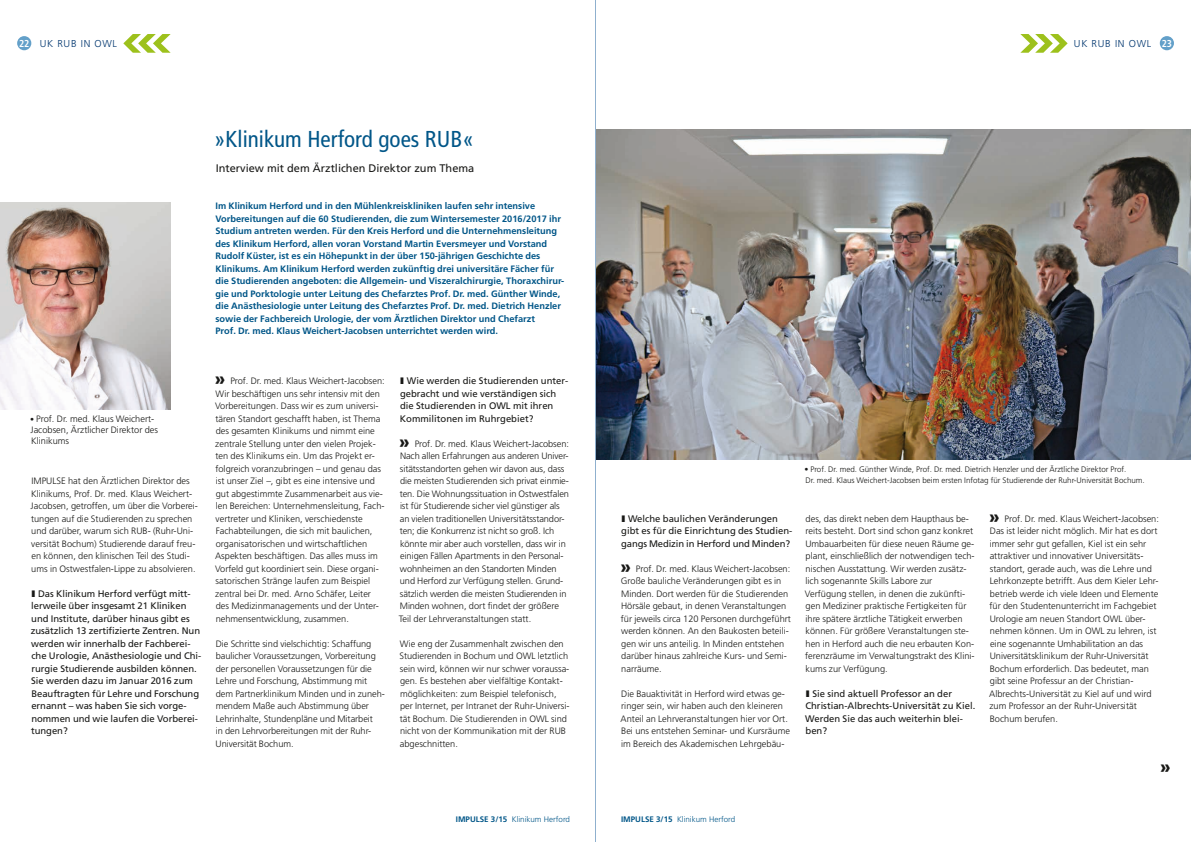
<style>
.page{position:relative;width:1191px;height:842px;background:#fff}
.page>*{position:absolute;margin:0;border:0;box-sizing:border-box;transform-origin:0 0}
.t1{font:condensed 23px "Frutiger";color:#005688}
.t2{font:900 18px "Frutiger CE";color:#181816}
.t3{font:11px "Frutiger CE";color:#181816}
.t4{font:300 10px "Frutiger CE";letter-spacing:.07em;color:#00366f}
.t5{font:9.5px/12.5px "Frutiger";letter-spacing:-.005em;color:#181816}
.t6{font:300 9.2px/12.5px "Frutiger";color:#181816}
.t7{font:700 9.2px/12.5px "Frutiger CE";color:#005688}
.t8{font:300 8px/11px "Frutiger";color:#181816}
.t9{font:300 8px "Frutiger CE";color:#005688}
.s1{font-family:"Frutiger";font-weight:700;font-stretch:condensed;color:#fff}
.s2{font-size:8px}
.s3{font-family:"Frutiger CE";font-weight:900;font-size:18px}
.s4{font-weight:700}
</style>
<div class="page">
<img style="left:0;top:202px;width:170px;height:207px">
<img style="left:596px;top:129px;width:595px;height:330px">
<div style="left:1159px;top:36px;width:15px;height:14px;background:#63a0c9;border-radius:50%"></div>
<div style="left:17px;top:36px;width:14px;height:14px;background:#63a0c9;border-radius:50%"></div>
<svg style="left:1020px;top:34px;width:47px;height:19px"></svg>
<svg style="left:123px;top:34px;width:48px;height:19px"></svg>
<hr style="left:595px;top:0;width:1px;height:842px;background:#8fb0ce">
<p class="t4" style="left:19px;top:37px;width:99px"><span class="s1">22</span> UK RUB in OWL</p>
<p class="t4" style="left:1074px;top:37px;width:100px">UK RUB in OWL <span class="s1">23</span></p>
<h1 class="t1" style="left:214px;top:125px;width:261px">»Klinikum Herford goes RUB«</h1>
<p class="t3" style="left:216px;top:161px;width:260px">Interview mit dem Ärztlichen Direktor zum Thema</p>
<p class="t7" style="left:215px;top:200px;width:350px">Im Klinikum Herford und in den Mühlenkreiskliniken laufen sehr intensive Vorbereitungen auf die 60 Studierenden, die zum Wintersemester 2016/2017 ihr Studium antreten werden. Für den Kreis Herford und die Unternehmensleitung des Klinikum Herford, allen voran Vorstand Martin Eversmeyer und Vorstand Rudolf Küster, ist es ein Höhepunkt in der über 150-jährigen Geschichte des Klinikums. Am Klinikum Herford werden zukünftig drei universitäre Fächer für die Studierenden angeboten: die Allgemein- und Viszeralchirurgie, Thoraxchirur&shy;gie und Porktologie unter Leitung des Chefarztes Prof. Dr. med. Günther Winde, die Anästhesiologie unter Leitung des Chefarztes Prof. Dr. med. Dietrich Henzler sowie der Fachbereich Urologie, der vom Ärztlichen Direktor und Chefarzt<br>Prof. Dr. med. Klaus Weichert-Jacobsen unterrichtet werden wird.</p>
<p class="t6" style="left:30px;top:413px;width:129px;line-height:11.1px"><span class="s2">•</span> Prof. Dr. med. Klaus Weichert-<br>Jacobsen, Ärztlicher Direktor des<br>Klinikums</p>
<p class="t6" style="left:31px;top:475px;width:169px">IMPULSE hat den Ärztlichen Direktor des Klinikums, Prof. Dr. med. Klaus Weichert-Jacobsen, getroffen, um über die Vorberei&shy;tungen auf die Studierenden zu sprechen und darüber, warum sich RUB- (Ruhr-Uni&shy;versität Bochum) Studierende darauf freu&shy;en können, den klinischen Teil des Studi&shy;ums in Ostwestfalen-Lippe zu absolvieren.</p>
<p class="t5" style="left:31px;top:587px;width:172px">❚ Das Klinikum Herford verfügt mitt&shy;lerweile über insgesamt 21 Kliniken und Institute, darüber hinaus gibt es zusätzlich 13 zertifizierte Zentren. Nun werden wir innerhalb der Fachberei&shy;che Urologie, Anästhesiologie und Chi&shy;rurgie Studierende ausbilden können.<br>Sie werden dazu im Januar 2016 zum Beauftragten für Lehre und Forschung ernannt – was haben Sie sich vorge&shy;nommen und wie laufen die Vorberei&shy;tungen?</p>
<p class="t6" style="left:215px;top:375px;width:172px"><span class="s3">»</span> Prof. Dr. med. Klaus Weichert-Jacobsen:<br>Wir beschäftigen uns sehr intensiv mit den Vorbereitungen. Dass wir es zum universi&shy;tären Standort geschafft haben, ist Thema des gesamten Klinikums und nimmt eine zentrale Stellung unter den vielen Projek&shy;ten des Klinikums ein. Um das Projekt er&shy;folgreich voranzubringen – und genau das ist unser Ziel –, gibt es eine intensive und gut abgestimmte Zusammenarbeit aus vie&shy;len Bereichen: Unternehmensleitung, Fach&shy;vertreter und Kliniken, verschiedenste Fachabteilungen, die sich mit baulichen, organisatorischen und wirtschaftlichen Aspekten beschäftigen. Das alles muss im Vorfeld gut koordiniert sein. Diese organi&shy;satorischen Stränge laufen zum Beispiel zentral bei Dr. med. Arno Schäfer, Leiter des Medizinmanagements und der Unter&shy;nehmensentwicklung, zusammen.</p>
<p class="t6" style="left:216px;top:637px;width:171px">Die Schritte sind vielschichtig: Schaffung baulicher Voraussetzungen, Vorbereitung der personellen Voraussetzungen für die Lehre und Forschung, Abstimmung mit dem Partnerklinikum Minden und in zuneh&shy;mendem Maße auch Abstimmung über Lehrinhalte, Stundenpläne und Mitarbeit<br>in den Lehrvorbereitungen mit der Ruhr-Universität Bochum.</p>
<p class="t5" style="left:400px;top:375px;width:170px">❚ Wie werden die Studierenden unter&shy;gebracht und wie verständigen sich die Studierenden in OWL mit ihren Kommilitonen im Ruhrgebiet?</p>
<p class="t6" style="left:399px;top:437px;width:172px"><span class="s3">»</span> Prof. Dr. med. Klaus Weichert-Jacobsen:<br>Nach allen Erfahrungen aus anderen Univer&shy;sitätsstandorten gehen wir davon aus, dass die meisten Studierenden sich privat einmie&shy;ten. Die Wohnungssituation in Ostwestfalen ist für Studierende sicher viel günstiger als an vielen traditionellen Universitätsstandor&shy;ten; die Konkurrenz ist nicht so groß. Ich könnte mir aber auch vorstellen, dass wir in einigen Fällen Apartments in den Personal&shy;wohnheimen an den Standorten Minden und Herford zur Verfügung stellen. Grund&shy;sätzlich werden die meisten Studierenden in Minden wohnen, dort findet der größere Teil der Lehrveranstaltungen statt.</p>
<p class="t6" style="left:399px;top:637px;width:172px">Wie eng der Zusammenhalt zwischen den Studierenden in Bochum und OWL letztlich sein wird, können wir nur schwer voraussa&shy;gen. Es bestehen aber vielfältige Kontakt&shy;möglichkeiten: zum Beispiel telefonisch, per Internet, per Intranet der Ruhr-Universi&shy;tät Bochum. Die Studierenden in OWL sind nicht von der Kommunikation mit der RUB abgeschnitten.</p>
<p class="t5" style="left:621px;top:512px;width:173px">❚ Welche baulichen Veränderungen gibt es für die Einrichtung des Studien&shy;gangs Medizin in Herford und Minden?</p>
<p class="t6" style="left:620px;top:562px;width:172px"><span class="s3">»</span> Prof. Dr. med. Klaus Weichert-Jacobsen:<br>Große bauliche Veränderungen gibt es in Minden. Dort werden für die Studierenden Hörsäle gebaut, in denen Veranstaltungen für jeweils circa 120 Personen durchgeführt werden können. An den Baukosten beteili&shy;gen wir uns anteilig. In Minden entstehen darüber hinaus zahlreiche Kurs- und Semi&shy;narräume.</p>
<p class="t6" style="left:620px;top:687px;width:171px">Die Bauaktivität in Herford wird etwas ge&shy;ringer sein, wir haben auch den kleineren Anteil an Lehrveranstaltungen hier vor Ort.<br>Bei uns entstehen Seminar- und Kursräume im Bereich des Akademischen Lehrgebäu-</p>
<p class="t8" style="left:804px;top:463px;width:342px">• Prof. Dr. med. Günther Winde, Prof. Dr. med. Dietrich Henzler und der Ärztliche Direktor Prof.<br>Dr. med. Klaus Weichert-Jacobsen beim ersten Infotag für Studierende der Ruhr-Universität Bochum.</p>
<p class="t6" style="left:805px;top:512px;width:171px">des, das direkt neben dem Haupthaus be&shy;reits besteht. Dort sind schon ganz konkret Umbauarbeiten für diese neuen Räume ge&shy;plant, einschließlich der notwendigen tech&shy;nischen Ausstattung. Wir werden zusätz&shy;lich sogenannte Skills Labore zur Verfügung stellen, in denen die zukünfti&shy;gen Mediziner praktische Fertigkeiten für ihre spätere ärztliche Tätigkeit erwerben können. Für größere Veranstaltungen ste&shy;hen in Herford auch die neu erbauten Kon&shy;ferenzräume im Verwaltungstrakt des Klini&shy;kums zur Verfügung.</p>
<p class="t5" style="left:805px;top:687px;width:172px">❚ Sie sind aktuell Professor an der<br>Christian-Albrechts-Universität zu Kiel.<br>Werden Sie das auch weiterhin blei&shy;ben?</p>
<p class="t6" style="left:988px;top:512px;width:172px"><span class="s3">»</span> Prof. Dr. med. Klaus Weichert-Jacobsen:<br>Das ist leider nicht möglich. Mir hat es dort immer sehr gut gefallen, Kiel ist ein sehr attraktiver und innovativer Universitäts&shy;standort, gerade auch, was die Lehre und Lehrkonzepte betrifft. Aus dem Kieler Lehr&shy;betrieb werde ich viele Ideen und Elemente für den Studentenunterricht im Fachgebiet Urologie am neuen Standort OWL über&shy;nehmen können. Um in OWL zu lehren, ist eine sogenannte Umhabilitation an das Universitätsklinikum der Ruhr-Universität Bochum erforderlich. Das bedeutet, man gibt seine Professur an der Christian-Albrechts-Universität zu Kiel auf und wird zum Professor an der Ruhr-Universität Bochum berufen.</p>
<h2 class="t2" style="left:1159px;top:755px;width:12px">»</h2>
<p class="t9" style="left:456px;top:814px;width:116px"><span class="s4">IMPULSE 3/15</span> Klinikum Herford</p>
<p class="t9" style="left:621px;top:814px;width:116px"><span class="s4">IMPULSE 3/15</span> Klinikum Herford</p>
</div>
